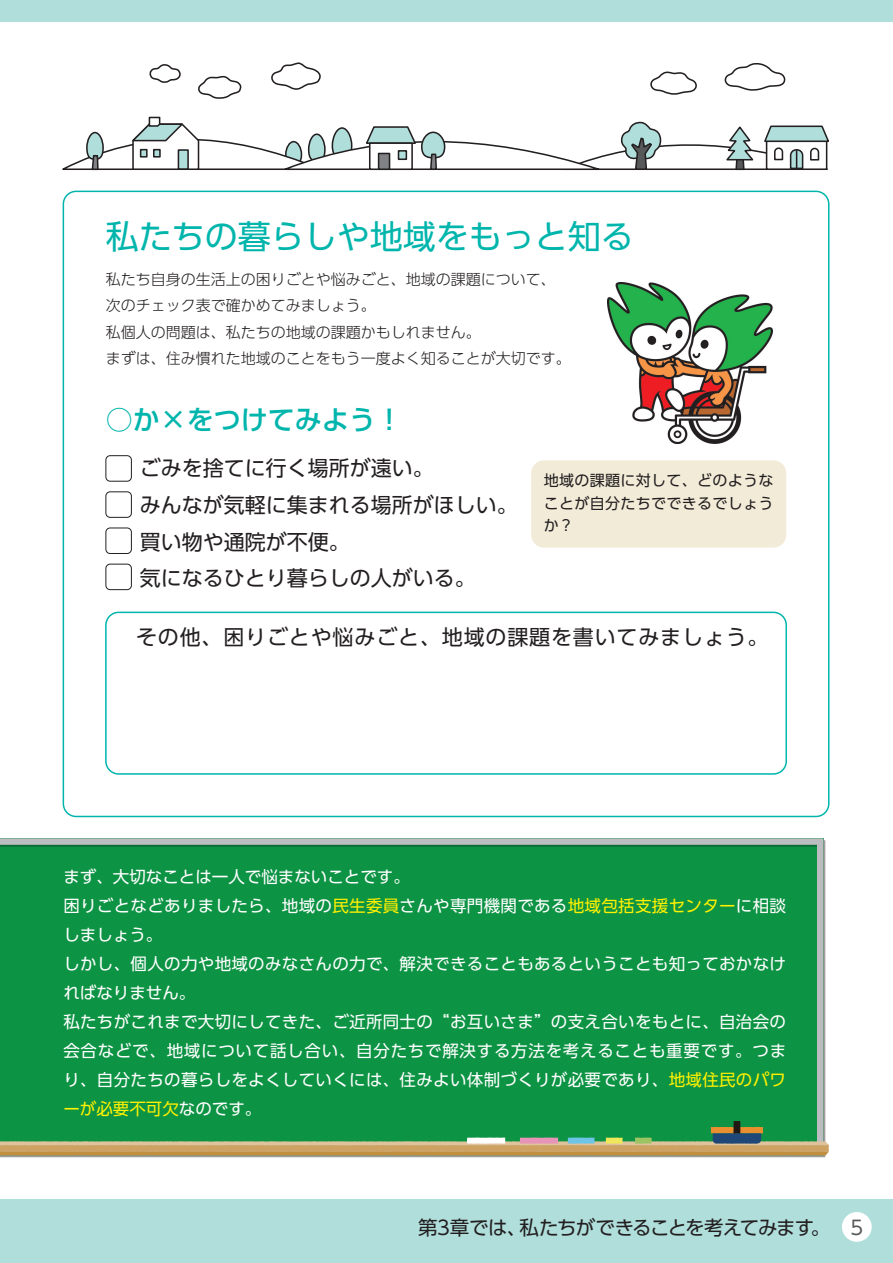
<style>
.page{position:relative;width:893px;height:1263px;background:#fff}
.page>*{position:absolute;margin:0;border:0;box-sizing:border-box;transform-origin:0 0}
.t1{font:33px "UD Shin Go Pro";color:#00b5ac}
.t2{font:500 27px "UD Shin Go Pro";color:#00b5ac}
.t3{font:21px/36.8px "UD Shin Go Pro";color:#231f20}
.t4{font:21px "UD Shin Go Pro";letter-spacing:.04em;color:#231f20}
.t5{font:19.5px "UD Shin Go Pro";letter-spacing:-.045em;color:#231f20}
.t6{font:16.5px/28.8px "UD Shin Go Pro";letter-spacing:.02em;color:#fff}
.t7{font:300 15px/26.2px "UD Shin Go Pro";color:#231f20}
.t8{font:15px/22.5px "UD Shin Go Pro";letter-spacing:.02em;color:#231f20;text-align:justify}
.s1{color:#fff101}
.s2{color:#57585a}
</style>
<div class="page">
<div style="left:0;top:1199px;width:893px;height:64px;background:#afdedb"></div>
<div style="left:0;top:0;width:893px;height:21px;background:#afdedb"></div>
<svg style="left:724px;top:63px;width:62px;height:28px"></svg>
<svg style="left:198px;top:75px;width:44px;height:24px"></svg>
<svg style="left:271px;top:62px;width:50px;height:28px"></svg>
<svg style="left:147px;top:21px;width:33px;height:62px"></svg>
<svg style="left:650px;top:71px;width:47px;height:24px"></svg>
<svg style="left:62px;top:116px;width:767px;height:55px"></svg>
<div style="left:842px;top:1212px;width:30px;height:30px;background:#fff;border-radius:50%"></div>
<img style="left:608px;top:283px;width:165px;height:160px">
<div style="left:0;top:838px;width:823px;height:283px;background:#0d9344"></div>
<svg style="left:0;top:1121px;width:829px;height:34px;background:#619a57"></svg>
<div style="left:105px;top:612px;width:682px;height:163px;border:2px solid #00b5ac;border-radius:13px"></div>
<div style="left:531px;top:460px;width:255px;height:88px;background:#f1ebd8;border-radius:13px"></div>
<div style="left:105px;top:455px;width:27px;height:27px;border:1px solid #231f20;border-radius:4px"></div>
<div style="left:105px;top:491px;width:27px;height:27px;border:1px solid #231f20;border-radius:4px"></div>
<div style="left:105px;top:528px;width:27px;height:26px;border:1px solid #231f20;border-radius:4px"></div>
<div style="left:105px;top:564px;width:27px;height:26px;border:1px solid #231f20;border-radius:4px"></div>
<h1 class="t1" style="left:106px;top:209px;width:529px">私たちの暮らしや地域をもっと知る</h1>
<p class="t7" style="left:106px;top:266px;width:467px">私たち自身の生活上の困りごとや悩みごと、地域の課題について、次のチェック表で確かめてみましょう。<br>私個人の問題は、私たちの地域の課題かもしれません。<br>まずは、住み慣れた地域のことをもう一度よく知ることが大切です。</p>
<h2 class="t2" style="left:106px;top:398px;width:299px">○か×をつけてみよう！</h2>
<p class="t3" style="left:140px;top:449px;width:379px">ごみを捨てに行く場所が遠い。<br>みんなが気軽に集まれる場所がほしい。買い物や通院が不便。<br>気になるひとり暮らしの人がいる。</p>
<p class="t8" style="left:544px;top:469px;width:231px">地域の課題に対して、どのようなことが自分たちでできるでしょうか？</p>
<p class="t4" style="left:136px;top:620px;width:634px">その他、困りごとや悩みごと、地域の課題を書いてみましょう。</p>
<p class="t6" style="left:63px;top:862px;width:724px">まず、大切なことは一人で悩まないことです。<br>困りごとなどありましたら、地域の<span class="s1">民生委員</span>さんや専門機関である<span class="s1">地域包括支援センター</span>に相談しましょう。<br>しかし、個人の力や地域のみなさんの力で、解決できることもあるということも知っておかなければなりません。<br>私たちがこれまで大切にしてきた、ご近所同士の“お互いさま”の支え合いをもとに、自治会の会合などで、地域について話し合い、自分たちで解決する方法を考えることも重要です。つまり、自分たちの暮らしをよくしていくには、住みよい体制づくりが必要であり、<span class="s1">地域住民のパワーが必要不可欠</span>なのです。</p>
<p class="t5" style="left:418px;top:1212px;width:447px">第3章では、私たちができることを考えてみます。 <span class="s2">5</span></p>
</div>
